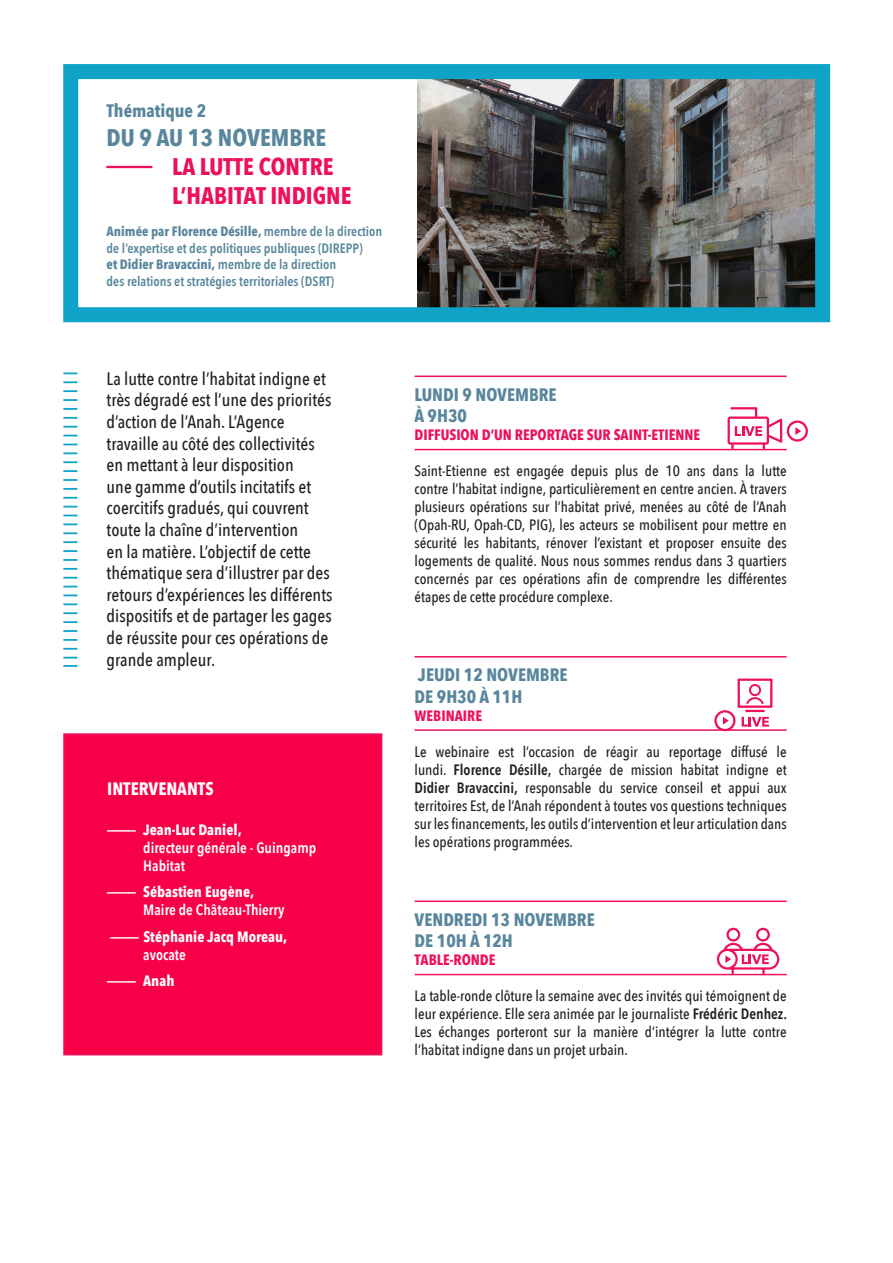
<style>
.page{position:relative;width:893px;height:1263px;background:#fff}
.page>*{position:absolute;margin:0;border:0;box-sizing:border-box;transform-origin:0 0}
.t1{font:700 24px/28.8px "Avenir Next Condensed";color:#ee1059}
.t2{font:700 24px "Avenir Next Condensed";color:#59869d}
.t3{font:500 18px/21.6px "Avenir Next Condensed";color:#231f20}
.t4{font:700 18px/21.6px "Avenir Next Condensed";color:#59869d}
.t5{font:700 18px "Avenir Next Condensed";color:#fff}
.t6{font:500 15px/18px "Avenir Next Condensed";color:#231f20;text-align:justify}
.t7{font:700 15px "Avenir Next Condensed";color:#fff}
.t8{font:600 15px/18px "Avenir Next Condensed";color:#fff}
.t9{font:700 15px "Avenir Next Condensed";color:#ee1059}
.t10{font:600 13.5px/16.5px "Avenir Next Condensed";color:#59869d}
.s1{font-weight:700}
.s2{font-weight:600}
</style>
<div class="page">
<div style="left:64px;top:734px;width:318px;height:321px;background:#f70048"></div>
<div style="left:63px;top:733px;width:319px;height:322px;border:2px solid #ee1059"></div>
<hr style="left:415px;top:376px;width:372px;height:1px;background:#ee1059">
<hr style="left:415px;top:449px;width:372px;height:1px;background:#ee1059">
<hr style="left:415px;top:656px;width:372px;height:1px;background:#ee1059">
<hr style="left:415px;top:729px;width:372px;height:2px;background:#ee1059">
<hr style="left:415px;top:900px;width:372px;height:2px;background:#ee1059">
<hr style="left:415px;top:974px;width:372px;height:1px;background:#ee1059">
<svg style="left:63px;top:64px;width:768px;height:259px"></svg>
<svg style="left:727px;top:407px;width:81px;height:42px"></svg>
<svg style="left:717px;top:928px;width:62px;height:46px"></svg>
<svg style="left:714px;top:678px;width:58px;height:53px"></svg>
<svg style="left:63px;top:381px;width:14px;height:2px"></svg>
<svg style="left:63px;top:390px;width:14px;height:2px"></svg>
<svg style="left:63px;top:399px;width:14px;height:2px"></svg>
<svg style="left:63px;top:417px;width:14px;height:2px"></svg>
<svg style="left:63px;top:426px;width:14px;height:2px"></svg>
<svg style="left:63px;top:435px;width:14px;height:1px"></svg>
<svg style="left:63px;top:408px;width:14px;height:2px"></svg>
<svg style="left:63px;top:372px;width:14px;height:2px"></svg>
<svg style="left:63px;top:444px;width:14px;height:1px"></svg>
<svg style="left:63px;top:452px;width:14px;height:2px"></svg>
<svg style="left:63px;top:470px;width:14px;height:2px"></svg>
<svg style="left:63px;top:479px;width:14px;height:2px"></svg>
<svg style="left:63px;top:488px;width:14px;height:2px"></svg>
<svg style="left:63px;top:506px;width:14px;height:1px"></svg>
<svg style="left:63px;top:515px;width:14px;height:1px"></svg>
<svg style="left:63px;top:523px;width:14px;height:2px"></svg>
<svg style="left:63px;top:497px;width:14px;height:2px"></svg>
<svg style="left:63px;top:461px;width:14px;height:2px"></svg>
<svg style="left:63px;top:532px;width:14px;height:2px"></svg>
<svg style="left:63px;top:541px;width:14px;height:2px"></svg>
<svg style="left:63px;top:559px;width:14px;height:2px"></svg>
<svg style="left:63px;top:568px;width:14px;height:2px"></svg>
<svg style="left:63px;top:577px;width:14px;height:2px"></svg>
<svg style="left:63px;top:594px;width:14px;height:2px"></svg>
<svg style="left:63px;top:603px;width:14px;height:2px"></svg>
<svg style="left:63px;top:612px;width:14px;height:2px"></svg>
<svg style="left:63px;top:586px;width:14px;height:1px"></svg>
<svg style="left:63px;top:550px;width:14px;height:2px"></svg>
<svg style="left:63px;top:621px;width:14px;height:2px"></svg>
<svg style="left:63px;top:630px;width:14px;height:2px"></svg>
<svg style="left:63px;top:648px;width:14px;height:2px"></svg>
<svg style="left:63px;top:657px;width:14px;height:1px"></svg>
<svg style="left:63px;top:639px;width:14px;height:2px"></svg>
<svg style="left:63px;top:665px;width:14px;height:2px"></svg>
<p class="t4" style="left:107px;top:100px;width:101px">Thématique 2</p>
<h1 class="t2" style="left:107px;top:123px;width:221px">DU 9 AU 13 NOVEMBRE</h1>
<h1 class="t1" style="left:107px;top:141px;width:47px">____</h1>
<h1 class="t1" style="left:172px;top:152px;width:181px">LA LUTTE CONTRE<br>L’HABITAT INDIGNE</h1>
<p class="t10" style="left:107px;top:223px;width:277px"><span class="s1">Animée par Florence Désille,</span> membre de la direction de l’expertise et des politiques publiques (DIREPP)<br><span class="s1">et Didier Bravaccini,</span> membre de la direction<br>des relations et stratégies territoriales (DSRT)</p>
<p class="t3" style="left:107px;top:368px;width:227px">La lutte contre l’habitat indigne et très dégradé est l’une des priorités d’action de l’Anah. L’Agence travaille au côté des collectivités en mettant à leur disposition<br>une gamme d’outils incitatifs et coercitifs gradués, qui couvrent toute la chaîne d’intervention<br>en la matière. L’objectif de cette thématique sera d’illustrer par des retours d’expériences les différents dispositifs et de partager les gages de réussite pour ces opérations de grande ampleur.</p>
<p class="t5" style="left:107px;top:778px;width:108px">INTERVENANTS</p>
<p class="t7" style="left:107px;top:820px;width:136px">____ Jean-Luc Daniel,</p>
<p class="t8" style="left:143px;top:838px;width:174px">directeur générale - Guingamp<br>Habitat</p>
<p class="t7" style="left:107px;top:883px;width:148px">____ Sébastien Eugène,</p>
<p class="t8" style="left:143px;top:900px;width:143px">Maire de Château-Thierry</p>
<p class="t7" style="left:110px;top:927px;width:179px">____ Stéphanie Jacq Moreau,</p>
<p class="t8" style="left:143px;top:945px;width:44px">avocate</p>
<p class="t7" style="left:107px;top:969px;width:69px">____ Anah</p>
<p class="t4" style="left:415px;top:383px;width:144px">LUNDI 9 NOVEMBRE<br>À 9H30</p>
<p class="t9" style="left:415px;top:426px;width:287px">DIFFUSION D’UN REPORTAGE SUR SAINT-ETIENNE</p>
<p class="t6" style="left:415px;top:462px;width:374px">Saint-Etienne est engagée depuis plus de 10 ans dans la lutte contre l’habitat indigne, particulièrement en centre ancien. À travers plusieurs opérations sur l’habitat privé, menées au côté de l’Anah (Opah-RU, Opah-CD, PIG), les acteurs se mobilisent pour mettre en sécurité les habitants, rénover l’existant et proposer ensuite des logements de qualité. Nous nous sommes rendus dans 3 quartiers concernés par ces opérations afin de comprendre les différentes étapes de cette procédure complexe.</p>
<p class="t4" style="left:415px;top:664px;width:154px">JEUDI 12 NOVEMBRE<br>DE 9H30 À 11H</p>
<p class="t9" style="left:415px;top:706px;width:69px">WEBINAIRE</p>
<p class="t6" style="left:415px;top:742px;width:374px">Le webinaire est l’occasion de réagir au reportage diffusé le lundi. <span class="s2">Florence Désille,</span> chargée de mission habitat indigne et <span class="s2">Didier Bravaccini,</span> responsable du service conseil et appui aux territoires Est, de l’Anah répondent à toutes vos questions techniques sur les financements, les outils d’intervention et leur articulation dans les opérations programmées.</p>
<p class="t4" style="left:415px;top:908px;width:182px">VENDREDI 13 NOVEMBRE<br>DE 10H À 12H</p>
<p class="t9" style="left:415px;top:951px;width:82px">TABLE-RONDE</p>
<p class="t6" style="left:415px;top:987px;width:374px">La table-ronde clôture la semaine avec des invités qui témoignent de leur expérience. Elle sera animée par le journaliste <span class="s2">Frédéric Denhez.<br></span>Les échanges porteront sur la manière d’intégrer la lutte contre l’habitat indigne dans un projet urbain.</p>
</div>
